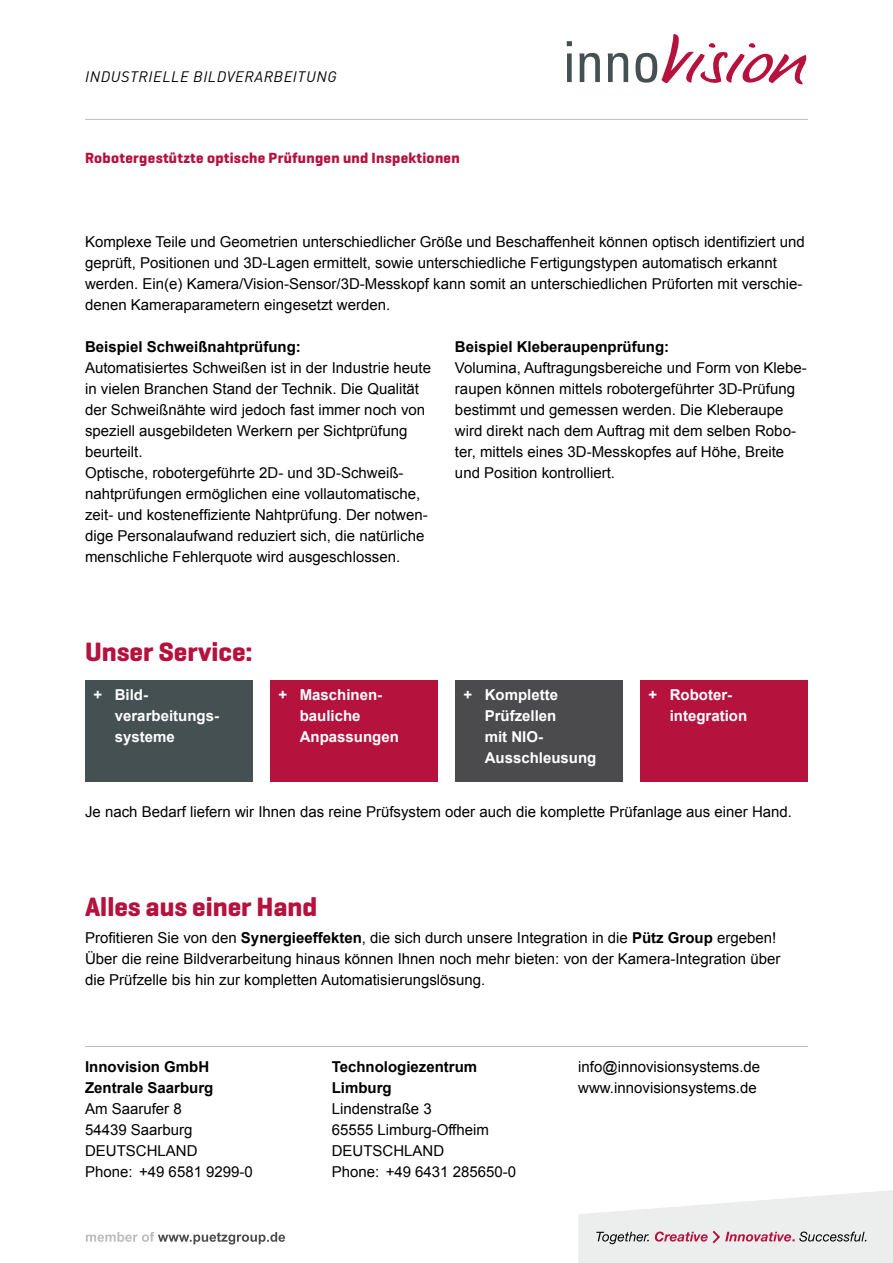
<style>
.page{position:relative;width:893px;height:1263px;background:#fff}
.page>*{position:absolute;margin:0;border:0;box-sizing:border-box;transform-origin:0 0}
.t1{font:700 27px "Geogrotesque";color:#b5123e}
.t2{font:15px/21px "Arial";color:#000}
.t3{font:700 15px/21px "Arial";color:#fff}
.t4{font:700 15px/21px "Arial";color:#000}
.t5{font:700 15px "Geogrotesque";letter-spacing:.02em;color:#b5123e}
.t6{font:italic 15px "DIN Pro";letter-spacing:.04em;color:#000}
.s1{font-weight:700}
</style>
<div class="page">
<hr style="left:85px;top:119px;width:723px;height:1px;background:#bbbdbe">
<svg style="left:567px;top:41px;width:5px;height:41px"></svg>
<svg style="left:579px;top:53px;width:21px;height:29px"></svg>
<svg style="left:608px;top:53px;width:20px;height:29px"></svg>
<svg style="left:635px;top:34px;width:172px;height:51px"></svg>
<hr style="left:85px;top:1046px;width:723px;height:1px;background:#bbbdbe">
<svg style="left:86px;top:1232px;width:199px;height:12px"></svg>
<svg style="left:578px;top:1190px;width:315px;height:73px"></svg>
<div style="left:85px;top:680px;width:168px;height:102px;background:#445052"></div>
<div style="left:270px;top:680px;width:168px;height:102px;background:#b5123e"></div>
<div style="left:455px;top:680px;width:168px;height:102px;background:#4b4b4d"></div>
<div style="left:640px;top:680px;width:168px;height:102px;background:#b5123e"></div>
<p class="t6" style="left:85px;top:67px;width:253px">INDUSTRIELLE BILDVERARBEITUNG</p>
<p class="t5" style="left:85px;top:149px;width:376px">Robotergestützte optische Prüfungen und Inspektionen</p>
<p class="t2" style="left:85px;top:231px;width:721px">Komplexe Teile und Geometrien unterschiedlicher Größe und Beschaffenheit können optisch identifiziert und geprüft, Positionen und 3D-Lagen ermittelt, sowie unterschiedliche Fertigungstypen automatisch erkannt werden. Ein(e) Kamera/Vision-Sensor/3D-Messkopf kann somit an unterschiedlichen Prüforten mit verschie&shy;denen Kameraparametern eingesetzt werden.</p>
<p class="t4" style="left:85px;top:337px;width:217px">Beispiel Schweißnahtprüfung:</p>
<p class="t2" style="left:85px;top:357px;width:347px">Automatisiertes Schweißen ist in der Industrie heute in vielen Branchen Stand der Technik. Die Qualität der Schweißnähte wird jedoch fast immer noch von speziell ausgebildeten Werkern per Sichtprüfung beurteilt.<br>Optische, robotergeführte 2D- und 3D-Schweiß&shy;nahtprüfungen ermöglichen eine vollautomatische, zeit- und kosteneffiziente Nahtprüfung. Der notwen&shy;dige Personalaufwand reduziert sich, die natürliche menschliche Fehlerquote wird ausgeschlossen.</p>
<p class="t4" style="left:455px;top:337px;width:216px">Beispiel Kleberaupenprüfung:</p>
<p class="t2" style="left:455px;top:357px;width:353px">Volumina, Auftragungsbereiche und Form von Klebe&shy;raupen können mittels robotergeführter 3D-Prüfung bestimmt und gemessen werden. Die Kleberaupe wird direkt nach dem Auftrag mit dem selben Robo&shy;ter, mittels eines 3D-Messkopfes auf Höhe, Breite und Position kontrolliert.</p>
<h1 class="t1" style="left:85px;top:635px;width:169px">Unser Service:</h1>
<p class="t3" style="left:115px;top:685px;width:106px;text-indent:-21px">+ Bild&shy;verarbeitungs&shy;systeme</p>
<p class="t3" style="left:300px;top:685px;width:101px;text-indent:-21px">+ Maschinen&shy;bauliche<br>Anpassungen</p>
<p class="t3" style="left:485px;top:685px;width:113px;text-indent:-21px">+ Komplette<br>Prüfzellen<br>mit NIO-<br>Ausschleusung</p>
<p class="t3" style="left:670px;top:685px;width:79px;text-indent:-21px">+ Roboter&shy;integration</p>
<p class="t2" style="left:85px;top:801px;width:708px">Je nach Bedarf liefern wir Ihnen das reine Prüfsystem oder auch die komplette Prüfanlage aus einer Hand.</p>
<h1 class="t1" style="left:85px;top:890px;width:234px">Alles aus einer Hand</h1>
<p class="t2" style="left:85px;top:927px;width:697px">Profitieren Sie von den <span class="s1">Synergieeffekten</span>, die sich durch unsere Integration in die <span class="s1">Pütz Group</span> ergeben!<br>Über die reine Bildverarbeitung hinaus können Ihnen noch mehr bieten: von der Kamera-Integration über die Prüfzelle bis hin zur kompletten Automatisierungslösung.</p>
<p class="t4" style="left:85px;top:1057px;width:130px">Innovision GmbH<br>Zentrale Saarburg</p>
<p class="t2" style="left:85px;top:1098px;width:169px">Am Saarufer 8<br>54439 Saarburg<br>DEUTSCHLAND<br>Phone: +49 6581 9299-0</p>
<p class="t4" style="left:332px;top:1057px;width:147px">Technologiezentrum<br>Limburg</p>
<p class="t2" style="left:332px;top:1098px;width:186px">Lindenstraße 3<br>65555 Limburg-Offheim<br>DEUTSCHLAND<br>Phone: +49 6431 285650-0</p>
<p class="t2" style="left:578px;top:1056px;width:183px">info@innovisionsystems.de www.innovisionsystems.de</p>
</div>
